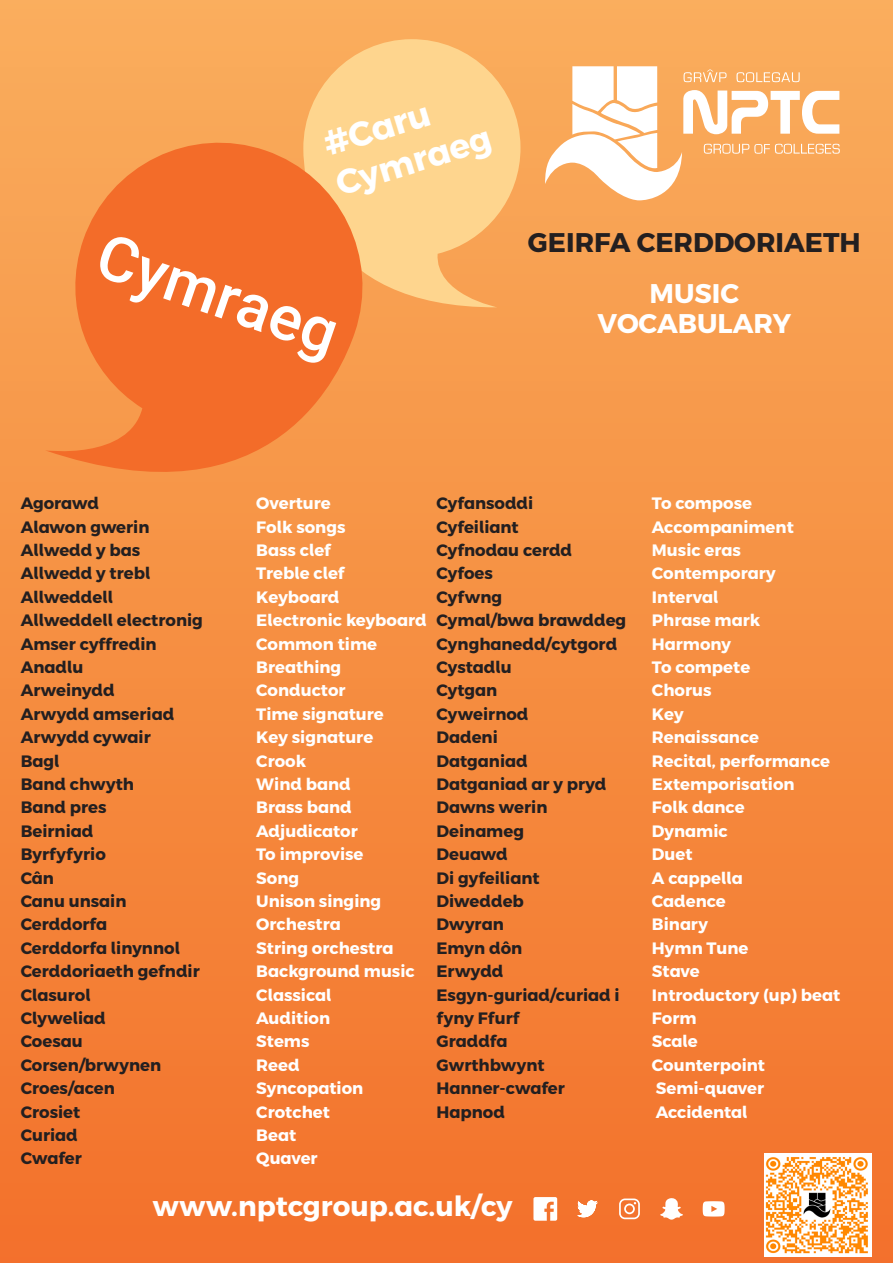
<style>
.page{position:relative;width:893px;height:1263px;background:#fff}
.page>*{position:absolute;margin:0;border:0;box-sizing:border-box;transform-origin:0 0}
.t1{font:700 34.5px "Cymraeg Alternates";color:#fff}
.t2{font:700 27.75px "Cymraeg Alternates";color:#fff}
.t3{font:700 27px "Cymraeg Alternates";color:#231f20}
.t4{font:700 27px "Cymraeg Alternates";color:#fff}
.t5{font:700 16.5px/23.4px "Cymraeg Alternates";color:#231f20}
.t6{font:700 16.5px "Cymraeg Alternates";color:#fff}
</style>
<div class="page">
<div style="left:0;top:0;width:893px;height:1263px;background:linear-gradient(to bottom,#faae5c,#f2712a)"></div>
<svg style="left:545px;top:66px;width:295px;height:134px"></svg>
<svg style="left:303px;top:39px;width:218px;height:269px;background:#fcc87e"></svg>
<svg style="left:45px;top:125px;width:335px;height:404px;background:#f68c42"></svg>
<svg style="left:100px;top:237px;width:236px;height:126px;background:#f48147"></svg>
<svg style="left:533px;top:1197px;width:24px;height:24px"></svg>
<svg style="left:577px;top:1200px;width:21px;height:17px"></svg>
<svg style="left:619px;top:1198px;width:21px;height:21px"></svg>
<svg style="left:660px;top:1198px;width:23px;height:22px"></svg>
<svg style="left:703px;top:1201px;width:22px;height:15px"></svg>
<img style="left:765px;top:1153px;width:107px;height:103px">
<p class="t1" style="left:318px;top:124px;width:111px;rotate:-17deg">#Caru</p>
<p class="t1" style="left:331px;top:163px;width:162px;rotate:-17deg">Cymraeg</p>
<p class="t3" style="left:528px;top:226px;width:334px">GEIRFA CERDDORIAETH</p>
<p class="t4" style="left:649px;top:277px;width:91px">MUSIC</p>
<p class="t4" style="left:597px;top:307px;width:195px">VOCABULARY</p>
<p class="t5" style="left:21px;top:492px;width:80px">Agorawd</p>
<p class="t5" style="left:21px;top:515px;width:130px">Alawon gwerin</p>
<p class="t5" style="left:21px;top:539px;width:121px">Allwedd y bas</p>
<p class="t5" style="left:21px;top:562px;width:131px">Allwedd y trebl</p>
<p class="t5" style="left:21px;top:585px;width:94px">Allweddell</p>
<p class="t5" style="left:21px;top:609px;width:184px">Allweddell electronig</p>
<p class="t5" style="left:21px;top:632px;width:137px">Amser cyffredin</p>
<p class="t5" style="left:21px;top:656px;width:64px">Anadlu</p>
<p class="t5" style="left:21px;top:679px;width:95px">Arweinydd</p>
<p class="t5" style="left:21px;top:702px;width:155px">Arwydd amseriad</p>
<p class="t5" style="left:21px;top:726px;width:132px">Arwydd cywair</p>
<p class="t5" style="left:21px;top:749px;width:40px">Bagl</p>
<p class="t5" style="left:21px;top:773px;width:115px">Band chwyth</p>
<p class="t5" style="left:21px;top:796px;width:87px">Band pres</p>
<p class="t5" style="left:21px;top:819px;width:74px">Beirniad</p>
<p class="t5" style="left:21px;top:843px;width:87px">Byrfyfyrio</p>
<p class="t5" style="left:21px;top:866px;width:35px">Cân</p>
<p class="t5" style="left:21px;top:890px;width:107px">Canu unsain</p>
<p class="t5" style="left:21px;top:913px;width:88px">Cerddorfa</p>
<p class="t5" style="left:21px;top:936px;width:161px">Cerddorfa linynnol</p>
<p class="t5" style="left:21px;top:960px;width:181px">Cerddoriaeth gefndir</p>
<p class="t5" style="left:21px;top:983px;width:72px">Clasurol</p>
<p class="t5" style="left:21px;top:1007px;width:86px">Clyweliad</p>
<p class="t5" style="left:21px;top:1030px;width:64px">Coesau</p>
<p class="t5" style="left:21px;top:1053px;width:142px">Corsen/brwynen</p>
<p class="t5" style="left:21px;top:1077px;width:96px">Croes/acen</p>
<p class="t5" style="left:21px;top:1100px;width:61px">Crosiet</p>
<p class="t5" style="left:21px;top:1124px;width:59px">Curiad</p>
<p class="t5" style="left:21px;top:1147px;width:63px">Cwafer</p>
<p class="t6" style="left:256px;top:493px;width:76px">Overture</p>
<p class="t6" style="left:256px;top:516px;width:91px">Folk songs</p>
<p class="t6" style="left:256px;top:540px;width:76px">Bass clef</p>
<p class="t6" style="left:256px;top:563px;width:90px">Treble clef</p>
<p class="t6" style="left:256px;top:587px;width:85px">Keyboard</p>
<p class="t6" style="left:256px;top:610px;width:172px">Electronic keyboard</p>
<p class="t6" style="left:256px;top:633px;width:122px">Common time</p>
<p class="t6" style="left:256px;top:657px;width:87px">Breathing</p>
<p class="t6" style="left:256px;top:680px;width:91px">Conductor</p>
<p class="t6" style="left:256px;top:704px;width:129px">Time signature</p>
<p class="t6" style="left:256px;top:727px;width:118px">Key signature</p>
<p class="t6" style="left:256px;top:750px;width:51px">Crook</p>
<p class="t6" style="left:256px;top:774px;width:96px">Wind band</p>
<p class="t6" style="left:256px;top:797px;width:97px">Brass band</p>
<p class="t6" style="left:256px;top:821px;width:103px">Adjudicator</p>
<p class="t6" style="left:256px;top:844px;width:109px">To improvise</p>
<p class="t6" style="left:256px;top:867px;width:44px">Song</p>
<p class="t6" style="left:256px;top:891px;width:126px">Unison singing</p>
<p class="t6" style="left:256px;top:914px;width:86px">Orchestra</p>
<p class="t6" style="left:256px;top:938px;width:139px">String orchestra</p>
<p class="t6" style="left:256px;top:961px;width:160px">Background music</p>
<p class="t6" style="left:256px;top:984px;width:77px">Classical</p>
<p class="t6" style="left:256px;top:1008px;width:75px">Audition</p>
<p class="t6" style="left:256px;top:1031px;width:55px">Stems</p>
<p class="t6" style="left:256px;top:1055px;width:45px">Reed</p>
<p class="t6" style="left:256px;top:1078px;width:109px">Syncopation</p>
<p class="t6" style="left:256px;top:1101px;width:75px">Crotchet</p>
<p class="t6" style="left:256px;top:1125px;width:41px">Beat</p>
<p class="t6" style="left:256px;top:1148px;width:63px">Quaver</p>
<p class="t5" style="left:436px;top:492px;width:98px">Cyfansoddi</p>
<p class="t5" style="left:436px;top:515px;width:84px">Cyfeiliant</p>
<p class="t5" style="left:436px;top:539px;width:137px">Cyfnodau cerdd</p>
<p class="t5" style="left:436px;top:562px;width:58px">Cyfoes</p>
<p class="t5" style="left:436px;top:585px;width:67px">Cyfwng</p>
<p class="t5" style="left:436px;top:609px;width:191px">Cymal/bwa brawddeg</p>
<p class="t5" style="left:436px;top:632px;width:182px">Cynghanedd/cytgord</p>
<p class="t5" style="left:436px;top:656px;width:77px">Cystadlu</p>
<p class="t5" style="left:436px;top:679px;width:62px">Cytgan</p>
<p class="t5" style="left:436px;top:702px;width:94px">Cyweirnod</p>
<p class="t5" style="left:436px;top:726px;width:63px">Dadeni</p>
<p class="t5" style="left:436px;top:749px;width:93px">Datganiad</p>
<p class="t5" style="left:436px;top:773px;width:171px">Datganiad ar y pryd</p>
<p class="t5" style="left:436px;top:796px;width:112px">Dawns werin</p>
<p class="t5" style="left:436px;top:819px;width:89px">Deinameg</p>
<p class="t5" style="left:436px;top:843px;width:73px">Deuawd</p>
<p class="t5" style="left:436px;top:866px;width:105px">Di gyfeiliant</p>
<p class="t5" style="left:436px;top:890px;width:89px">Diweddeb</p>
<p class="t5" style="left:436px;top:913px;width:69px">Dwyran</p>
<p class="t5" style="left:436px;top:936px;width:87px">Emyn dôn</p>
<p class="t5" style="left:436px;top:960px;width:68px">Erwydd</p>
<p class="t5" style="left:436px;top:983px;width:185px">Esgyn-guriad/curiad i fyny Ffurf</p>
<p class="t5" style="left:436px;top:1030px;width:72px">Graddfa</p>
<p class="t5" style="left:436px;top:1053px;width:110px">Gwrthbwynt</p>
<p class="t5" style="left:436px;top:1077px;width:130px">Hanner-cwafer</p>
<p class="t5" style="left:436px;top:1100px;width:70px">Hapnod</p>
<p class="t6" style="left:652px;top:493px;width:102px">To compose</p>
<p class="t6" style="left:652px;top:516px;width:143px">Accompaniment</p>
<p class="t6" style="left:652px;top:540px;width:91px">Music eras</p>
<p class="t6" style="left:652px;top:563px;width:125px">Contemporary</p>
<p class="t6" style="left:652px;top:587px;width:68px">Interval</p>
<p class="t6" style="left:652px;top:610px;width:110px">Phrase mark</p>
<p class="t6" style="left:652px;top:633px;width:81px">Harmony</p>
<p class="t6" style="left:652px;top:657px;width:100px">To compete</p>
<p class="t6" style="left:652px;top:680px;width:61px">Chorus</p>
<p class="t6" style="left:652px;top:704px;width:33px">Key</p>
<p class="t6" style="left:652px;top:727px;width:109px">Renaissance</p>
<p class="t6" style="left:652px;top:750px;width:180px">Recital, performance</p>
<p class="t6" style="left:652px;top:774px;width:144px">Extemporisation</p>
<p class="t6" style="left:652px;top:797px;width:94px">Folk dance</p>
<p class="t6" style="left:652px;top:821px;width:77px">Dynamic</p>
<p class="t6" style="left:652px;top:844px;width:42px">Duet</p>
<p class="t6" style="left:652px;top:867px;width:92px">A cappella</p>
<p class="t6" style="left:652px;top:891px;width:75px">Cadence</p>
<p class="t6" style="left:652px;top:914px;width:57px">Binary</p>
<p class="t6" style="left:652px;top:938px;width:98px">Hymn Tune</p>
<p class="t6" style="left:652px;top:961px;width:49px">Stave</p>
<p class="t6" style="left:652px;top:984px;width:190px">Introductory (up) beat</p>
<p class="t6" style="left:652px;top:1008px;width:46px">Form</p>
<p class="t6" style="left:652px;top:1031px;width:47px">Scale</p>
<p class="t6" style="left:652px;top:1055px;width:115px">Counterpoint</p>
<p class="t6" style="left:656px;top:1078px;width:110px">Semi-quaver</p>
<p class="t6" style="left:656px;top:1101px;width:93px">Accidental</p>
<p class="t2" style="left:153px;top:1189px;width:361px">www.nptcgroup.ac.uk/cy</p>
</div>
